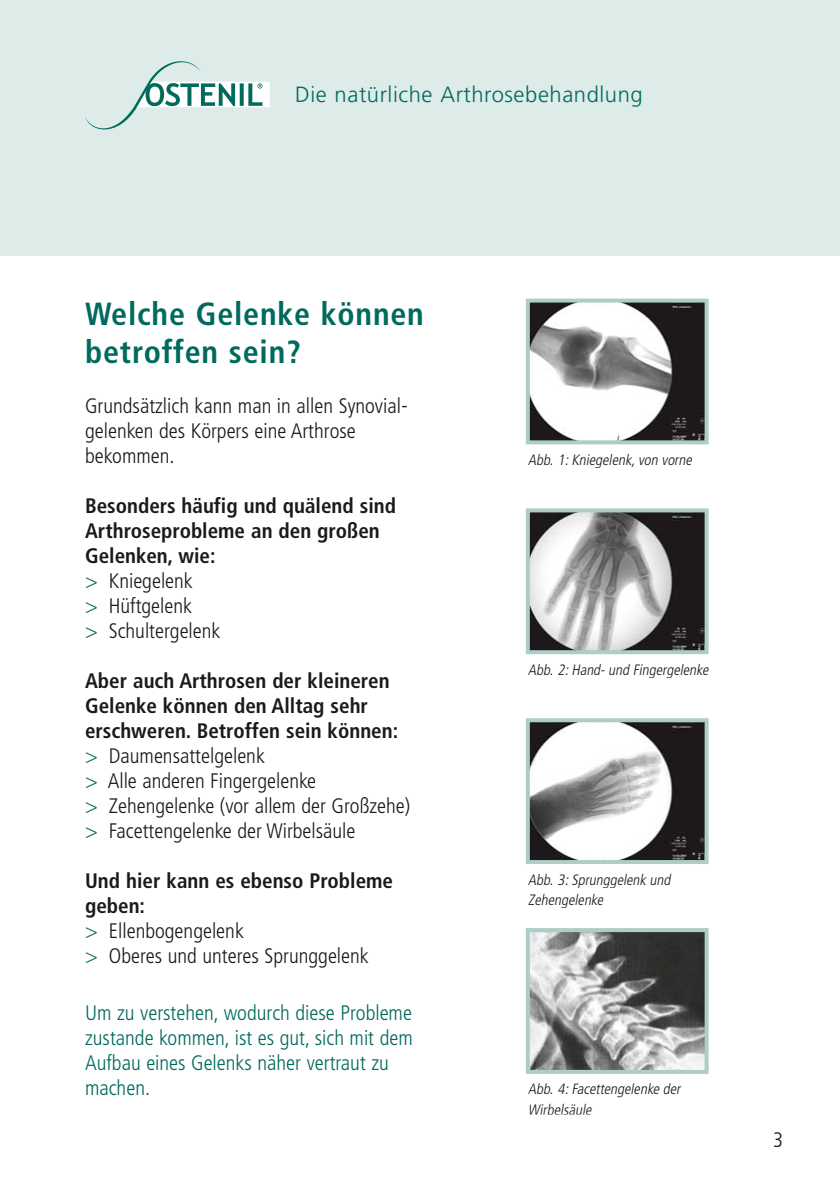
<style>
.page{position:relative;width:840px;height:1191px;background:#fff}
.page>*{position:absolute;margin:0;border:0;box-sizing:border-box;transform-origin:0 0}
.t1{font:700 condensed 32px/38px "Frutiger";letter-spacing:.025em;color:#006a5c}
.t2{font:300 22px "Frutiger";letter-spacing:.025em;color:#006a5c}
.t3{font:300 condensed 21px/25px "Frutiger";color:#1b1919}
.t4{font:300 condensed 21px/25px "Frutiger";color:#006a5c}
.t5{font:700 condensed 21px/25px "Frutiger";color:#1b1919}
.t6{font:italic 300 condensed 15px/20px "Frutiger";color:#1b1919}
.s1{font-weight:300;color:#006a5c}
.s2{font-weight:300}
.s3{font-weight:700}
.s4{color:#006a5c}
</style>
<div class="page">
<div style="left:0;top:0;width:839px;height:255px;background:#ddebe9"></div>
<svg style="left:525px;top:508px;width:183px;height:146px"></svg>
<svg style="left:525px;top:298px;width:183px;height:146px"></svg>
<svg style="left:525px;top:718px;width:183px;height:146px"></svg>
<svg style="left:525px;top:928px;width:183px;height:145px"></svg>
<svg style="left:85px;top:61px;width:185px;height:68px"></svg>
<p class="t2" style="left:295px;top:86px;width:349px">Die natürliche Arthrosebehandlung</p>
<h1 class="t1" style="left:85px;top:297px;width:340px">Welche Gelenke können betroffen sein?</h1>
<p class="t3" style="left:85px;top:394px;width:324px">Grundsätzlich kann man in allen Synovial&shy;gelenken des Körpers eine Arthrose<br>be kommen.</p>
<p class="t5" style="left:85px;top:494px;width:312px">Besonders häufig und quälend sind<br>Arthroseprobleme an den großen<br>Gelenken, wie:<br><span class="s1">&gt;</span> <span class="s2">Kniegelenk<br></span><span class="s1">&gt;</span> <span class="s2">Hüftgelenk<br></span><span class="s1">&gt;</span> <span class="s2">Schultergelenk</span></p>
<p class="t3" style="left:85px;top:669px;width:326px"><span class="s3">Aber auch Arthrosen der kleineren<br>Gelenke können den Alltag sehr erschweren. Betroffen sein können: </span><span class="s4">&gt;</span> Daumensattelgelenk<br><span class="s4">&gt;</span> Alle anderen Fingergelenke<br><span class="s4">&gt;</span> Zehengelenke (vor allem der Großzehe) <span class="s4">&gt;</span> Facettengelenke der Wirbelsäule</p>
<p class="t3" style="left:85px;top:869px;width:309px"><span class="s3">Und hier kann es ebenso Probleme geben:<br></span><span class="s4">&gt;</span> Ellenbogengelenk<br><span class="s4">&gt;</span> Oberes und unteres Sprunggelenk</p>
<p class="t4" style="left:85px;top:1001px;width:329px">Um zu verstehen, wodurch diese Probleme zustande kommen, ist es gut, sich mit dem<br>Aufbau eines Gelenks näher vertraut zu machen.</p>
<p class="t6" style="left:527px;top:451px;width:168px">Abb. 1:Kniegelenk,von vorne</p>
<p class="t6" style="left:527px;top:661px;width:184px">Abb. 2:Hand- und Fingergelenke</p>
<p class="t6" style="left:527px;top:870px;width:146px">Abb. 3:Sprunggelenk und<br>Zehengelenke</p>
<p class="t6" style="left:527px;top:1080px;width:156px">Abb. 4:Facettengelenke der<br>Wirbelsäule</p>
<p class="t3" style="left:772px;top:1128px;width:12px">3</p>
</div>
